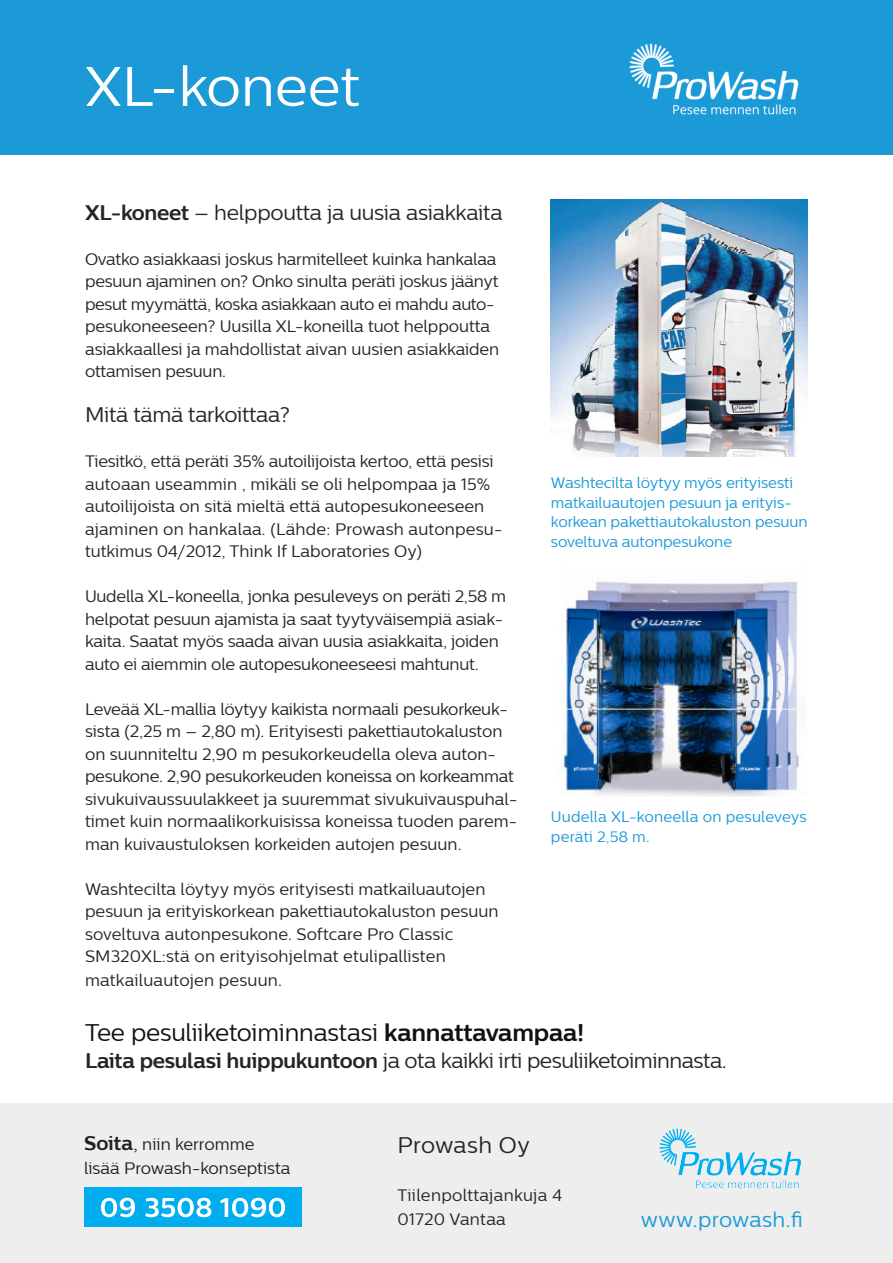
<style>
.page{position:relative;width:893px;height:1263px;background:#fff}
.page>*{position:absolute;margin:0;border:0;box-sizing:border-box;transform-origin:0 0}
.t1{font:55.5px "Centrale Sans";color:#fff}
.t2{font:24px "Centrale Sans";letter-spacing:-.01em;color:#101112}
.t3{font:22.5px "Centrale Sans";letter-spacing:.01em;color:#242524}
.t4{font:21px "Centrale Sans";letter-spacing:-.015em;color:#242524}
.t5{font:21px "Centrale Sans";letter-spacing:.015em;color:#1b9ad7}
.t6{font:16.5px/22.5px "Centrale Sans";letter-spacing:-.005em;color:#242524}
.t7{font:16.5px "Centrale Sans";color:#231f20}
.t8{font:16.5px "Centrale Sans";letter-spacing:.015em;color:#242524}
.t9{font:15px/19.5px "Centrale Sans";letter-spacing:-.005em;color:#1b9ad7}
.s1{font-weight:700}
.s2{font-weight:700;font-size:19.5px}
.s3{font-size:19.5px}
</style>
<div class="page">
<div style="left:0;top:0;width:893px;height:155px;background:#1b9ad7"></div>
<img style="left:629px;top:43px;width:170px;height:72px">
<div style="left:0;top:1103px;width:893px;height:160px;background:#eeeeef"></div>
<div style="left:84px;top:1187px;width:218px;height:40px;background:#00aeef"></div>
<svg style="left:101px;top:1198px;width:184px;height:19px"></svg>
<img style="left:659px;top:1128px;width:142px;height:61px">
<img style="left:551px;top:200px;width:257px;height:256px">
<img style="left:562px;top:581px;width:237px;height:215px">
<p class="t1" style="left:85px;top:54px;width:276px">XL-koneet</p>
<p class="t4" style="left:85px;top:200px;width:419px"><span class="s1">XL-koneet</span> – helppoutta ja uusia asiakkaita</p>
<p class="t6" style="left:85px;top:248px;width:416px">Ovatko asiakkaasi joskus harmitelleet kuinka hankalaa pesuun ajaminen on? Onko sinulta peräti joskus jäänyt pesut myymättä, koska asiakkaan auto ei mahdu auto&shy;pesukoneeseen? Uusilla XL-koneilla tuot helppoutta asiakkaallesi ja mahdollistat aivan uusien asiakkaiden ottamisen pesuun.</p>
<p class="t4" style="left:85px;top:403px;width:206px">Mitä tämä tarkoittaa?</p>
<p class="t6" style="left:85px;top:450px;width:419px">Tiesitkö, että peräti 35% autoilijoista kertoo, että pesisi autoaan useammin , mikäli se oli helpompaa ja 15% autoilijoista on sitä mieltä että autopesukoneeseen ajaminen on hankalaa. (Lähde: Prowash autonpesu&shy;tutkimus 04/2012, Think If Laboratories Oy)</p>
<p class="t6" style="left:85px;top:585px;width:423px">Uudella XL-koneella, jonka pesuleveys on peräti 2,58 m helpotat pesuun ajamista ja saat tyytyväisempiä asiak&shy;kaita. Saatat myös saada aivan uusia asiakkaita, joiden auto ei aiemmin ole autopesukoneeseesi mahtunut.</p>
<p class="t6" style="left:85px;top:698px;width:434px">Leveää XL-mallia löytyy kaikista normaali pesukorkeuk&shy;sista (2,25 m – 2,80 m). Erityisesti pakettiautokaluston on suunniteltu 2,90 m pesukorkeudella oleva auton&shy;pesukone. 2,90 pesukorkeuden koneissa on korkeammat sivukuivaussuulakkeet ja suuremmat sivukuivauspuhal&shy;timet kuin normaalikorkuisissa koneissa tuoden parem&shy;man kuivaustuloksen korkeiden autojen pesuun.</p>
<p class="t6" style="left:85px;top:878px;width:415px">Washtecilta löytyy myös erityisesti matkailuautojen pesuun ja erityiskorkean pakettiautokaluston pesuun soveltuva autonpesukone. Softcare Pro Classic SM320XL:stä on erityisohjelmat etulipallisten</p>
<p class="t6" style="left:85px;top:969px;width:199px">matkailuautojen pesuun.</p>
<p class="t9" style="left:551px;top:473px;width:258px">Washtecilta löytyy myös erityisesti matkailuautojen pesuun ja erityis&shy;korkean pakettiautokaluston pesuun soveltuva autonpesukone</p>
<p class="t9" style="left:551px;top:807px;width:257px">Uudella XL-koneella on pesuleveys peräti 2,58 m.</p>
<p class="t2" style="left:85px;top:1019px;width:501px">Tee pesuliiketoiminnastasi <span class="s1">kannattavampaa!</span></p>
<p class="t4" style="left:85px;top:1049px;width:643px"><span class="s1">Laita pesulasi huippukuntoon</span> ja ota kaikki irti pesuliiketoiminnasta.</p>
<p class="t7" style="left:84px;top:1134px;width:172px"><span class="s2">Soita</span><span class="s3">,</span> niin kerromme</p>
<p class="t7" style="left:84px;top:1158px;width:208px">lisää Prowash-konseptista</p>
<p class="t3" style="left:398px;top:1131px;width:134px">Prowash Oy</p>
<p class="t8" style="left:398px;top:1185px;width:166px">Tiilenpolttajankuja 4</p>
<p class="t8" style="left:398px;top:1209px;width:110px">01720 Vantaa</p>
<p class="t5" style="left:641px;top:1207px;width:163px">www.prowash.fi</p>
</div>
